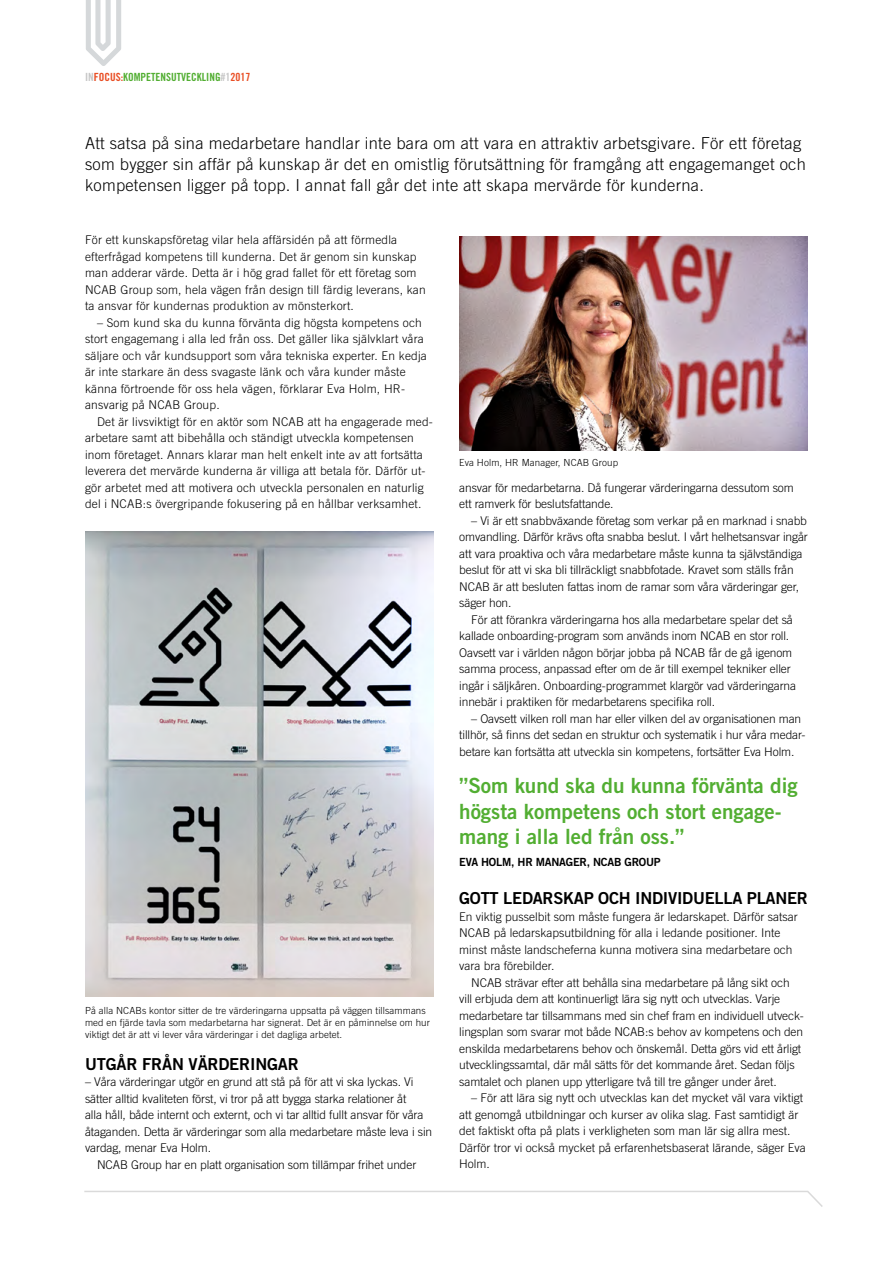
<style>
.page{position:relative;width:893px;height:1263px;background:#fff}
.page>*{position:absolute;margin:0;border:0;box-sizing:border-box;transform-origin:0 0}
.t1{font:21px/25.5px "Trade Gothic LT Bold Two";color:#52ae32}
.t2{font:300 16.5px/21px "Trade Gothic LT";letter-spacing:.015em;color:#000}
.t3{font:16.5px "Trade Gothic LT Bold Two";letter-spacing:-.015em;color:#000}
.t4{font:300 12px/16.5px "Trade Gothic LT";letter-spacing:-.01em;color:#000}
.t5{font:300 12px/16.5px "Trade Gothic LT";letter-spacing:.015em;color:#000}
.t6{font:11.25px "Trade Gothic LT Bold Cond Twenty";color:#52ae32}
.t7{font:11.25px "Trade Gothic LT Bold Two";letter-spacing:-.02em;color:#000}
.t8{font:300 9.75px/12px "Trade Gothic LT";letter-spacing:.01em;color:#000}
.s1{color:#c6c6c6}
.s2{color:#e94e24}
</style>
<div class="page">
<svg style="left:86px;top:0;width:35px;height:66px"></svg>
<svg style="left:84px;top:1190px;width:739px;height:17px"></svg>
<img style="left:85px;top:531px;width:349px;height:465px">
<img style="left:459px;top:236px;width:349px;height:215px">
<p class="t6" style="left:85px;top:70px;width:167px"><span class="s1">IN</span><span class="s2">FOCUS:</span>KOMPETENSUTVECKLING<span class="s1">#1</span><span class="s2">2017</span></p>
<p class="t2" style="left:85px;top:132px;width:722px">Att satsa på sina medarbetare handlar inte bara om att vara en attraktiv arbetsgivare. För ett företag som bygger sin affär på kunskap är det en omistlig förutsättning för framgång att engagemanget och kompetensen ligger på topp. I annat fall går det inte att skapa mervärde för kunderna.</p>
<p class="t5" style="left:85px;top:232px;width:342px">För ett kunskapsföretag vilar hela affärsidén på att förmedla efterfrågad kompetens till kunderna. Det är genom sin kunskap man adderar värde. Detta är i hög grad fallet för ett företag som NCAB Group som, hela vägen från design till färdig leverans, kan ta ansvar för kundernas produktion av mönsterkort.</p>
<p class="t5" style="left:85px;top:314px;width:343px;text-indent:12px">– Som kund ska du kunna förvänta dig högsta kompetens och stort engagemang i alla led från oss. Det gäller lika självklart våra säljare och vår kundsupport som våra tekniska experter. En kedja är inte starkare än dess svagaste länk och våra kunder måste känna förtroende för oss hela vägen, förklarar Eva Holm, HR&shy;ansvarig på NCAB Group.</p>
<p class="t5" style="left:85px;top:413px;width:349px;text-indent:12px">Det är livsviktigt för en aktör som NCAB att ha engagerade med&shy;arbetare samt att bibehålla och ständigt utveckla kompetensen inom företaget. Annars klarar man helt enkelt inte av att fortsätta leverera det mervärde kunderna är villiga att betala för. Därför ut&shy;gör arbetet med att motivera och utveckla personalen en naturlig del i NCAB:s övergripande fokusering på en hållbar verksamhet.</p>
<p class="t8" style="left:85px;top:1004px;width:347px">På alla NCABs kontor sitter de tre värderingarna uppsatta på väggen tillsammans med en fjärde tavla som medarbetarna har signerat. Det är en påminnelse om hur viktigt det är att vi lever våra värderingar i det dagliga arbetet.</p>
<h2 class="t3" style="left:85px;top:1053px;width:215px">UTGÅR FRÅN VÄRDERINGAR</h2>
<p class="t4" style="left:85px;top:1073px;width:349px">– Våra värderingar utgör en grund att stå på för att vi ska lyckas. Vi sätter alltid kvaliteten först, vi tror på att bygga starka relationer åt<br>alla håll, både internt och externt, och vi tar alltid fullt ansvar för våra åtaganden. Detta är värderingar som alla medarbetare måste leva i sin vardag, menar Eva Holm.</p>
<p class="t4" style="left:97px;top:1156px;width:321px">NCAB Group har en platt organisation som tillämpar frihet under</p>
<p class="t8" style="left:459px;top:456px;width:160px">Eva Holm, HR Manager, NCAB Group</p>
<p class="t4" style="left:459px;top:479px;width:336px">ansvar för medarbetarna. Då fungerar värderingarna dessutom som ett ramverk för beslutsfattande.</p>
<p class="t4" style="left:459px;top:512px;width:350px;text-indent:12px">– Vi är ett snabbväxande företag som verkar på en marknad i snabb omvandling. Därför krävs ofta snabba beslut. I vårt helhetsansvar ingår att vara proaktiva och våra medarbetare måste kunna ta självständiga beslut för att vi ska bli tillräckligt snabbfotade. Kravet som ställs från NCAB är att besluten fattas inom de ramar som våra värderingar ger, säger hon.</p>
<p class="t4" style="left:459px;top:611px;width:338px;text-indent:12px">För att förankra värderingarna hos alla medarbetare spelar det så kallade onboarding-program som används inom NCAB en stor roll.<br>Oavsett var i världen någon börjar jobba på NCAB får de gå igenom samma process, anpassad efter om de är till exempel tekniker eller ingår i säljkåren. Onboarding-programmet klargör vad värderingarna innebär i praktiken för medarbetarens specifika roll.</p>
<p class="t4" style="left:459px;top:710px;width:348px;text-indent:12px">– Oavsett vilken roll man har eller vilken del av organisationen man tillhör, så finns det sedan en struktur och systematik i hur våra medar&shy;betare kan fortsätta att utveckla sin kompetens, fortsätter Eva Holm.</p>
<h1 class="t1" style="left:459px;top:772px;width:340px">”Som kund ska du kunna förvänta dig högsta kompetens och stort engage&shy;mang i alla led från oss.”</h1>
<p class="t7" style="left:459px;top:855px;width:203px">EVA HOLM, HR MANAGER, NCAB GROUP</p>
<h2 class="t3" style="left:459px;top:888px;width:350px">GOTT LEDARSKAP OCH INDIVIDUELLA PLANER</h2>
<p class="t4" style="left:459px;top:908px;width:340px">En viktig pusselbit som måste fungera är ledarskapet. Därför satsar NCAB på ledarskapsutbildning för alla i ledande positioner. Inte minst måste landscheferna kunna motivera sina medarbetare och vara bra förebilder.</p>
<p class="t4" style="left:459px;top:974px;width:346px;text-indent:12px">NCAB strävar efter att behålla sina medarbetare på lång sikt och vill erbjuda dem att kontinuerligt lära sig nytt och utvecklas. Varje medarbetare tar tillsammans med sin chef fram en individuell utveck&shy;lingsplan som svarar mot både NCAB:s behov av kompetens och den enskilda medarbetarens behov och önskemål. Detta görs vid ett årligt utvecklingssamtal, där mål sätts för det kommande året. Sedan följs samtalet och planen upp ytterligare två till tre gånger under året.</p>
<p class="t4" style="left:459px;top:1089px;width:348px;text-indent:12px">– För att lära sig nytt och utvecklas kan det mycket väl vara viktigt att genomgå utbildningar och kurser av olika slag. Fast samtidigt är det faktiskt ofta på plats i verkligheten som man lär sig allra mest.<br>Därför tror vi också mycket på erfarenhetsbaserat lärande, säger Eva Holm.</p>
</div>
